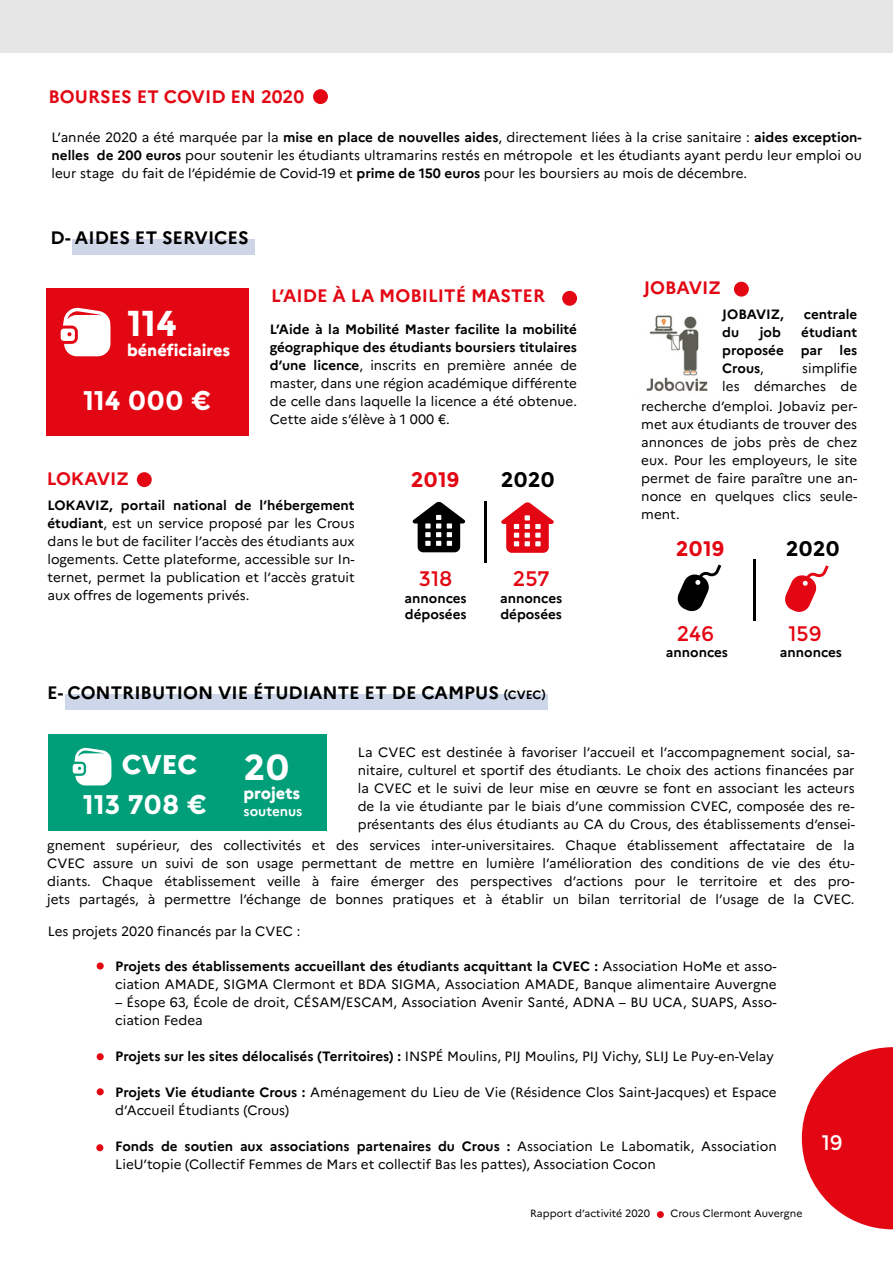
<style>
.page{position:relative;width:893px;height:1263px;background:#fff}
.page>*{position:absolute;margin:0;border:0;box-sizing:border-box;transform-origin:0 0}
.t1{font:54px "Marianne";color:#e30613}
.t2{font:700 36px "Montserrat";color:#fff}
.t3{font:700 27px "Montserrat";color:#fff}
.t4{font:800 27px "Marianne";color:#fff}
.t5{font:21px "Montserrat";color:#e30613}
.t6{font:700 21px "Montserrat";color:#000}
.t7{font:700 21px "Montserrat";color:#e30613}
.t8{font:21px "Montserrat";color:#fff}
.t9{font:700 18px "Marianne";color:#000}
.t10{font:700 18px "Marianne";color:#e30613}
.t11{font:800 16.5px "Marianne";color:#fff}
.t12{font:13.5px/18px "Marianne";color:#000;text-align:justify}
.t13{font:700 13.5px/16.2px "Marianne";color:#000}
.t14{font:700 13.5px "Marianne";color:#fff}
.t15{font:10.5px "Marianne";color:#000}
.s1{font-weight:700}
.s2{font-size:12px}
.s3{font-weight:400}
</style>
<div class="page">
<div style="left:0;top:0;width:893px;height:53px;background:#e6e6e6"></div>
<svg style="left:802px;top:1047px;width:91px;height:182px"></svg>
<div style="left:313px;top:89px;width:15px;height:15px;background:#e30613;border-radius:50%"></div>
<div style="left:66px;top:694px;width:482px;height:16px;background:#ced7e9"></div>
<div style="left:72px;top:239px;width:182px;height:16px;background:#cdd5e6"></div>
<div style="left:137px;top:472px;width:15px;height:15px;background:#e30613;border-radius:50%"></div>
<svg style="left:413px;top:502px;width:52px;height:50px"></svg>
<div style="left:734px;top:282px;width:15px;height:15px;background:#e30613;border-radius:50%"></div>
<img style="left:646px;top:315px;width:62px;height:77px">
<svg style="left:677px;top:564px;width:44px;height:48px"></svg>
<div style="left:49px;top:734px;width:278px;height:97px;background:#009f79"></div>
<svg style="left:73px;top:748px;width:39px;height:37px"></svg>
<div style="left:562px;top:291px;width:15px;height:15px;background:#e30613;border-radius:50%"></div>
<div style="left:47px;top:288px;width:202px;height:148px;background:#e30613"></div>
<svg style="left:501px;top:502px;width:53px;height:51px"></svg>
<hr style="left:484px;top:502px;width:3px;height:61px;background:#000">
<svg style="left:785px;top:565px;width:44px;height:47px"></svg>
<hr style="left:753px;top:560px;width:3px;height:61px;background:#000">
<svg style="left:61px;top:308px;width:50px;height:48px"></svg>
<div style="left:97px;top:962px;width:7px;height:7px;background:#e30613;border-radius:50%"></div>
<div style="left:97px;top:1053px;width:7px;height:7px;background:#e30613;border-radius:50%"></div>
<div style="left:97px;top:1088px;width:7px;height:7px;background:#e30613;border-radius:50%"></div>
<div style="left:96px;top:1144px;width:7px;height:7px;background:#e30613;border-radius:50%"></div>
<h3 class="t10" style="left:49px;top:82px;width:257px">BOURSES ET COVID EN 2020</h3>
<p class="t12" style="left:52px;top:127px;width:812px">L’année 2020 a été marquée par la <span class="s1">mise en place de nouvelles aides</span>, directement liées à la crise sanitaire : <span class="s1">aides exception&shy;nelles de 200 euros</span> pour soutenir les étudiants ultramarins restés en métropole et les étudiants ayant perdu leur emploi ou leur stage du fait de l’épidémie de Covid-19 et <span class="s1">prime de 150 euros</span> pour les boursiers au mois de décembre.</p>
<h3 class="t9" style="left:51px;top:223px;width:200px">D- AIDES ET SERVICES</h3>
<h2 class="t2" style="left:127px;top:302px;width:52px">114</h2>
<p class="t11" style="left:127px;top:337px;width:105px">bénéficiaires</p>
<h3 class="t3" style="left:83px;top:384px;width:130px">114 000 €</h3>
<h3 class="t10" style="left:271px;top:282px;width:275px">L’AIDE À LA MOBILITÉ MASTER</h3>
<p class="t12" style="left:270px;top:319px;width:309px"><span class="s1">L’Aide à la Mobilité Master facilite la mobilité géographique des étudiants boursiers titulaires d’une licence</span>, inscrits en première année de master, dans une région académique différente de celle dans laquelle la licence a été obtenue.<br>Cette aide s’élève à 1 000 €.</p>
<h3 class="t10" style="left:47px;top:464px;width:84px">LOKAVIZ</h3>
<p class="t12" style="left:47px;top:496px;width:309px"><span class="s1">LOKAVIZ, portail national de l’hébergement étudiant</span>, est un service proposé par les Crous dans le but de faciliter l’accès des étudiants aux logements. Cette plateforme, accessible sur In&shy;ternet, permet la publication et l’accès gratuit aux offres de logements privés.</p>
<h3 class="t7" style="left:411px;top:467px;width:50px">2019</h3>
<h3 class="t5" style="left:419px;top:566px;width:35px">318</h3>
<p class="t13" style="left:405px;top:589px;width:64px">annonces déposées</p>
<h3 class="t6" style="left:501px;top:467px;width:56px">2020</h3>
<h3 class="t5" style="left:513px;top:566px;width:38px">257</h3>
<p class="t13" style="left:500px;top:588px;width:64px">annonces déposées</p>
<h3 class="t9" style="left:47px;top:679px;width:500px">E- CONTRIBUTION VIE ÉTUDIANTE ET DE CAMPUS <span class="s2">(CVEC)</span></h3>
<h3 class="t10" style="left:644px;top:274px;width:79px">JOBAVIZ</h3>
<p class="t13" style="left:722px;top:305px;width:63px">JOBAVIZ,</p>
<p class="t13" style="left:804px;top:305px;width:55px">centrale</p>
<p class="t13" style="left:722px;top:323px;width:18px">du</p>
<p class="t13" style="left:760px;top:323px;width:23px">job</p>
<p class="t13" style="left:801px;top:323px;width:58px">étudiant</p>
<p class="t13" style="left:722px;top:341px;width:63px">proposée</p>
<p class="t13" style="left:801px;top:341px;width:23px">par</p>
<p class="t13" style="left:840px;top:341px;width:19px">les</p>
<p class="t13" style="left:722px;top:359px;width:43px">Crous<span class="s3">,</span></p>
<p class="t12" style="left:722px;top:358px;width:137px;text-align:right">simplifie<br>les démarches de</p>
<p class="t12" style="left:641px;top:396px;width:218px">recherche d’emploi. Jobaviz per&shy;met aux étudiants de trouver des annonces de jobs près de chez eux. Pour les employeurs, le site permet de faire paraître une an&shy;nonce en quelques clics seule&shy;ment.</p>
<h3 class="t7" style="left:676px;top:536px;width:50px">2019</h3>
<h3 class="t6" style="left:786px;top:536px;width:56px">2020</h3>
<h3 class="t5" style="left:677px;top:621px;width:39px">246</h3>
<p class="t13" style="left:666px;top:642px;width:64px">annonces</p>
<h3 class="t5" style="left:789px;top:621px;width:35px">159</h3>
<p class="t13" style="left:780px;top:643px;width:64px">annonces</p>
<h3 class="t4" style="left:122px;top:744px;width:77px">CVEC</h3>
<h3 class="t3" style="left:83px;top:788px;width:126px">113 708 €</h3>
<h2 class="t2" style="left:244px;top:745px;width:48px">20</h2>
<p class="t11" style="left:244px;top:781px;width:58px">projets</p>
<p class="t14" style="left:244px;top:800px;width:60px">soutenus</p>
<p class="t12" style="left:358px;top:742px;width:499px">La CVEC est destinée à favoriser l’accueil et l’accompagnement social, sa&shy;nitaire, culturel et sportif des étudiants. Le choix des actions financées par la CVEC et le suivi de leur mise en œuvre se font en associant les acteurs de la vie étudiante par le biais d’une commission CVEC, composée des re&shy;présentants des élus étudiants au CA du Crous, des établissements d’ensei-</p>
<p class="t12" style="left:47px;top:835px;width:809px">gnement supérieur, des collectivités et des services inter-universitaires. Chaque établissement affectataire de la CVEC assure un suivi de son usage permettant de mettre en lumière l’amélioration des conditions de vie des étu&shy;diants. Chaque établissement veille à faire émerger des perspectives d’actions pour le territoire et des pro&shy;jets partagés, à permettre l’échange de bonnes pratiques et à établir un bilan territorial de l’usage de la CVEC.</p>
<p class="t12" style="left:48px;top:921px;width:254px">Les projets 2020 financés par la CVEC :</p>
<p class="t12" style="left:115px;top:956px;width:663px"><span class="s1">Projets des établissements accueillant des étudiants acquittant la CVEC :</span> Association HoMe et asso&shy;ciation AMADE, SIGMA Clermont et BDA SIGMA, Association AMADE, Banque alimentaire Auvergne</p>
<p class="t12" style="left:115px;top:992px;width:663px">– Ésope 63, École de droit, CÉSAM/ESCAM, Association Avenir Santé, ADNA – BU UCA, SUAPS, Asso&shy;ciation Fedea</p>
<p class="t12" style="left:115px;top:1046px;width:660px"><span class="s1">Projets sur les sites délocalisés (Territoires) :</span> INSPÉ Moulins, PIJ Moulins, PIJ Vichy, SLIJ Le Puy-en-Velay</p>
<p class="t12" style="left:115px;top:1082px;width:663px"><span class="s1">Projets Vie étudiante Crous :</span> Aménagement du Lieu de Vie (Résidence Clos Saint-Jacques) et Espace d’Accueil Étudiants (Crous)</p>
<p class="t12" style="left:115px;top:1136px;width:663px"><span class="s1">Fonds de soutien aux associations partenaires du Crous :</span> Association Le Labomatik, Association<br>LieU’topie (Collectif Femmes de Mars et collectif Bas les pattes), Association Cocon</p>
<p class="t15" style="left:530px;top:1205px;width:122px">Rapport d’activité 2020</p>
<h1 class="t1" style="left:653px;top:1156px;width:16px">.</h1>
<p class="t15" style="left:670px;top:1205px;width:133px">Crous Clermont Auvergne</p>
<h3 class="t8" style="left:822px;top:1130px;width:22px">19</h3>
</div>
